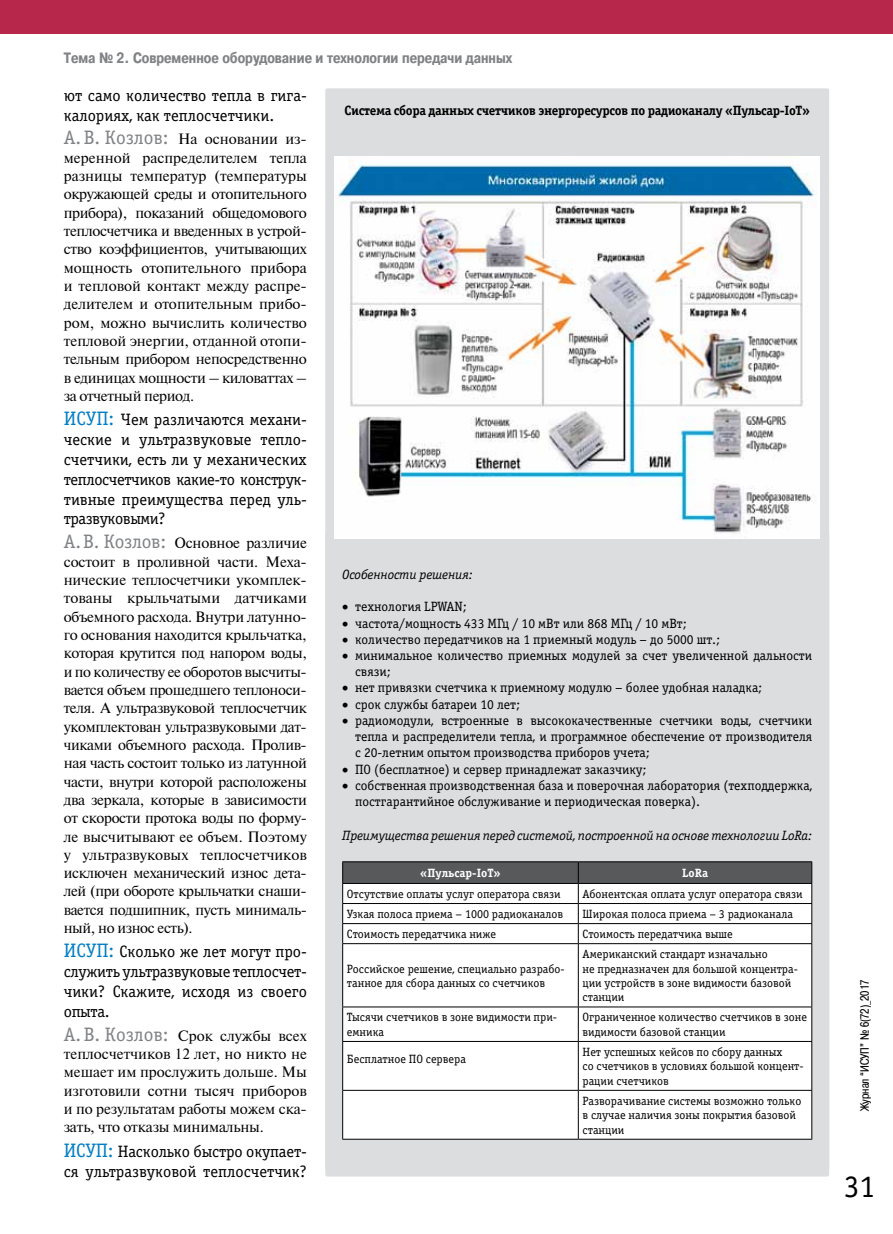
<style>
.page{position:relative;width:893px;height:1234px;background:#fff}
.page>*{position:absolute;margin:0;border:0;box-sizing:border-box;transform-origin:0 0}
.t1{font:31.5px "Officina Serif C";color:#000}
.t2{font:16.5px/19.8px "Officina Serif C";color:#000}
.t3{font:15px/18.3px "Newton";letter-spacing:-.025em;color:#000;text-align:justify}
.t4{font:700 15px "Pragmatica Cond C";color:#808285}
.t5{font:13.5px/16.2px "Officina Serif C";color:#000}
.t6{font:italic 13.5px "Officina Serif C";letter-spacing:-.01em;color:#000}
.t7{font:700 13.5px "Officina Serif C";letter-spacing:-.025em;color:#000}
.t8{font:12px/14.4px "Officina Serif C";color:#000}
.t9{font:12px "Pragmatica Cond C";color:#000}
.t10{font:700 12px "Officina Serif C";color:#fff}
.s1{font-family:"Officina Serif C";font-size:19.5px;color:#808285}
.s2{font-size:19.5px;color:#007dc5}
</style>
<div class="page">
<div style="left:0;top:0;width:893px;height:34px;background:#b7274c"></div>
<div style="left:325px;top:88px;width:504px;height:1081px;background:#dcddde;border-radius:2px"></div>
<div style="left:325px;top:531px;width:504px;height:645px;background:#dcddde;border-radius:2px"></div>
<div style="left:343px;top:944px;width:468px;height:194px;background:#fff"></div>
<hr style="left:342px;top:943px;width:236px;height:1px;background:#000">
<hr style="left:578px;top:943px;width:234px;height:1px;background:#000">
<hr style="left:578px;top:943px;width:1px;height:63px;background:#000">
<hr style="left:342px;top:1006px;width:236px;height:1px;background:#000">
<hr style="left:578px;top:1006px;width:234px;height:1px;background:#000">
<hr style="left:578px;top:1007px;width:1px;height:33px;background:#000">
<hr style="left:342px;top:1040px;width:236px;height:1px;background:#000">
<hr style="left:578px;top:1040px;width:234px;height:1px;background:#000">
<hr style="left:578px;top:1041px;width:1px;height:48px;background:#000">
<hr style="left:342px;top:1089px;width:236px;height:1px;background:#000">
<hr style="left:578px;top:1089px;width:234px;height:1px;background:#000">
<hr style="left:578px;top:1090px;width:1px;height:48px;background:#000">
<hr style="left:342px;top:943px;width:1px;height:63px;background:#000">
<hr style="left:811px;top:943px;width:1px;height:63px;background:#000">
<hr style="left:342px;top:1007px;width:1px;height:33px;background:#000">
<hr style="left:811px;top:1007px;width:1px;height:33px;background:#000">
<hr style="left:342px;top:1041px;width:1px;height:48px;background:#000">
<hr style="left:811px;top:1041px;width:1px;height:48px;background:#000">
<hr style="left:342px;top:1090px;width:1px;height:48px;background:#000">
<hr style="left:811px;top:1090px;width:1px;height:48px;background:#000">
<hr style="left:342px;top:1138px;width:236px;height:1px;background:#000">
<hr style="left:578px;top:1138px;width:234px;height:1px;background:#000">
<svg style="left:342px;top:861px;width:470px;height:82px;background:#c8c8c9"></svg>
<hr style="left:342px;top:882px;width:236px;height:1px;background:#000">
<hr style="left:578px;top:882px;width:234px;height:1px;background:#000">
<img style="left:334px;top:157px;width:485px;height:381px">
<p class="t4" style="left:64px;top:50px;width:450px">Тема № 2. Современное оборудование и технологии передачи данных</p>
<p class="t7" style="left:345px;top:103px;width:467px">Система сбора данных счетчиков энергоресурсов по радиоканалу «Пульсар-IoT»</p>
<p class="t2" style="left:64px;top:86px;width:245px">ют само количество тепла в гига&shy;калориях, как теплосчетчики.</p>
<p class="t3" style="left:64px;top:129px;width:245px"><span class="s1">А.В. Козлов:</span> На основании из&shy;меренной распределителем тепла разницы температур (температуры окружающей среды и отопительного прибора), показаний общедомового теплосчетчика и введенных в устрой&shy;ство коэффициентов, учитывающих мощность отопительного прибора и тепловой контакт между распре&shy;делителем и отопительным прибо&shy;ром, можно вычислить количество тепловой энергии, отданной отопи&shy;тельным прибором непосредственно в единицах мощности – киловаттах – за отчетный период.</p>
<p class="t2" style="left:64px;top:410px;width:245px;text-align:justify"><span class="s2">ИСУП:</span> Чем различаются механи&shy;ческие и ультразвуковые тепло&shy;счетчики, есть ли у механических теплосчетчиков какие-то конструк&shy;тивные преимущества перед уль&shy;тразвуковыми?</p>
<p class="t3" style="left:64px;top:533px;width:245px"><span class="s1">А.В. Козлов:</span> Основное различие состоит в проливной части. Меха&shy;нические теплосчетчики укомплек&shy;тованы крыльчатыми датчиками объемного расхода. Внутри латунно&shy;го основания находится крыльчатка, которая крутится под напором воды, и по количеству ее оборотов высчиты&shy;вается объем прошедшего теплоноси&shy;теля. А ультразвуковой теплосчетчик укомплектован ультразвуковыми дат&shy;чиками объемного расхода. Пролив&shy;ная часть состоит только из латунной части, внутри которой расположены два зеркала, которые в зависимости от скорости протока воды по форму&shy;ле высчитывают ее объем. Поэтому у ультразвуковых теплосчетчиков исключен механический износ дета&shy;лей (при обороте крыльчатки снаши&shy;вается подшипник, пусть минималь&shy;ный, но износ есть).</p>
<p class="t2" style="left:64px;top:942px;width:245px;text-align:justify"><span class="s2">ИСУП:</span> Сколько же лет могут про&shy;служить ультразвуковые теплосчет&shy;чики? Скажите, исходя из своего опыта.</p>
<p class="t3" style="left:64px;top:1025px;width:245px"><span class="s1">А.В. Козлов:</span> Срок службы всех теплосчетчиков 12 лет, но никто не мешает им прослужить дольше. Мы изготовили сотни тысяч приборов и по результатам работы можем ска&shy;зать, что отказы минимальны.</p>
<p class="t2" style="left:64px;top:1141px;width:245px"><span class="s2">ИСУП:</span> Насколько быстро окупает&shy;ся ультразвуковой теплосчетчик?</p>
<p class="t6" style="left:342px;top:567px;width:132px">Особенности решения:</p>
<p class="t5" style="left:342px;top:599px;width:126px">• технология LPWAN;</p>
<p class="t5" style="left:342px;top:615px;width:346px">• частота/мощность 433 МГц / 10 мВт или 868 МГц / 10 мВт;</p>
<p class="t5" style="left:342px;top:631px;width:379px">• количество передатчиков на 1 приемный модуль – до 5000 шт.;</p>
<p class="t5" style="left:355px;top:647px;width:459px;text-indent:-13px">• минимальное количество приемных модулей за счет увеличенной дальности связи;</p>
<p class="t5" style="left:342px;top:680px;width:421px">• нет привязки счетчика к приемному модулю – более удобная наладка;</p>
<p class="t5" style="left:342px;top:696px;width:179px">• срок службы батареи 10 лет;</p>
<p class="t5" style="left:355px;top:712px;width:459px;text-align:justify;text-indent:-13px">• радиомодули, встроенные в высококачественные счетчики воды, счетчики тепла и распределители тепла, и программное обеспечение от производителя с 20‑летним опытом производства приборов учета;</p>
<p class="t5" style="left:342px;top:761px;width:306px">• ПО (бесплатное) и сервер принадлежат заказчику;</p>
<p class="t5" style="left:355px;top:777px;width:459px;text-indent:-13px">• собственная производственная база и поверочная лаборатория (техподдержка, постгарантийное обслуживание и периодическая поверка).</p>
<p class="t6" style="left:342px;top:828px;width:471px">Преимущества решения перед системой, построенной на основе технологии LoRa:</p>
<p class="t10" style="left:420px;top:866px;width:82px">«Пульсар-IoT»</p>
<p class="t10" style="left:682px;top:866px;width:27px">LoRa</p>
<p class="t8" style="left:347px;top:886px;width:215px">Отсутствие оплаты услуг оператора связи</p>
<p class="t8" style="left:583px;top:886px;width:222px">Абонентская оплата услуг оператора связи</p>
<p class="t8" style="left:347px;top:906px;width:218px">Узкая полоса приема – 1000 радиоканалов</p>
<p class="t8" style="left:583px;top:906px;width:212px">Широкая полоса приема – 3 радиоканала</p>
<p class="t8" style="left:347px;top:926px;width:151px">Стоимость передатчика ниже</p>
<p class="t8" style="left:583px;top:926px;width:152px">Стоимость передатчика выше</p>
<p class="t8" style="left:347px;top:961px;width:219px">Российское решение, специально разрабо&shy;танное для сбора данных со счетчиков</p>
<p class="t8" style="left:583px;top:946px;width:217px">Американский стандарт изначально<br>не предназначен для большой концентра&shy;ции устройств в зоне видимости базовой станции</p>
<p class="t8" style="left:347px;top:1010px;width:212px">Тысячи счетчиков в зоне видимости при&shy;емника</p>
<p class="t8" style="left:583px;top:1010px;width:226px">Ограниченное количество счетчиков в зоне видимости базовой станции</p>
<p class="t8" style="left:347px;top:1051px;width:121px">Бесплатное ПО сервера</p>
<p class="t8" style="left:583px;top:1044px;width:222px">Нет успешных кейсов по сбору данных<br>со счетчиков в условиях большой концент&shy;рации счетчиков</p>
<p class="t8" style="left:583px;top:1093px;width:220px">Разворачивание системы возможно только в случае наличия зоны покрытия базовой станции</p>
<p class="t9" style="left:858px;top:1110px;width:133px;rotate:-90deg">Журнал “ИСУП” № 6(72)_2017</p>
<h1 class="t1" style="left:844px;top:1168px;width:33px">31</h1>
</div>
